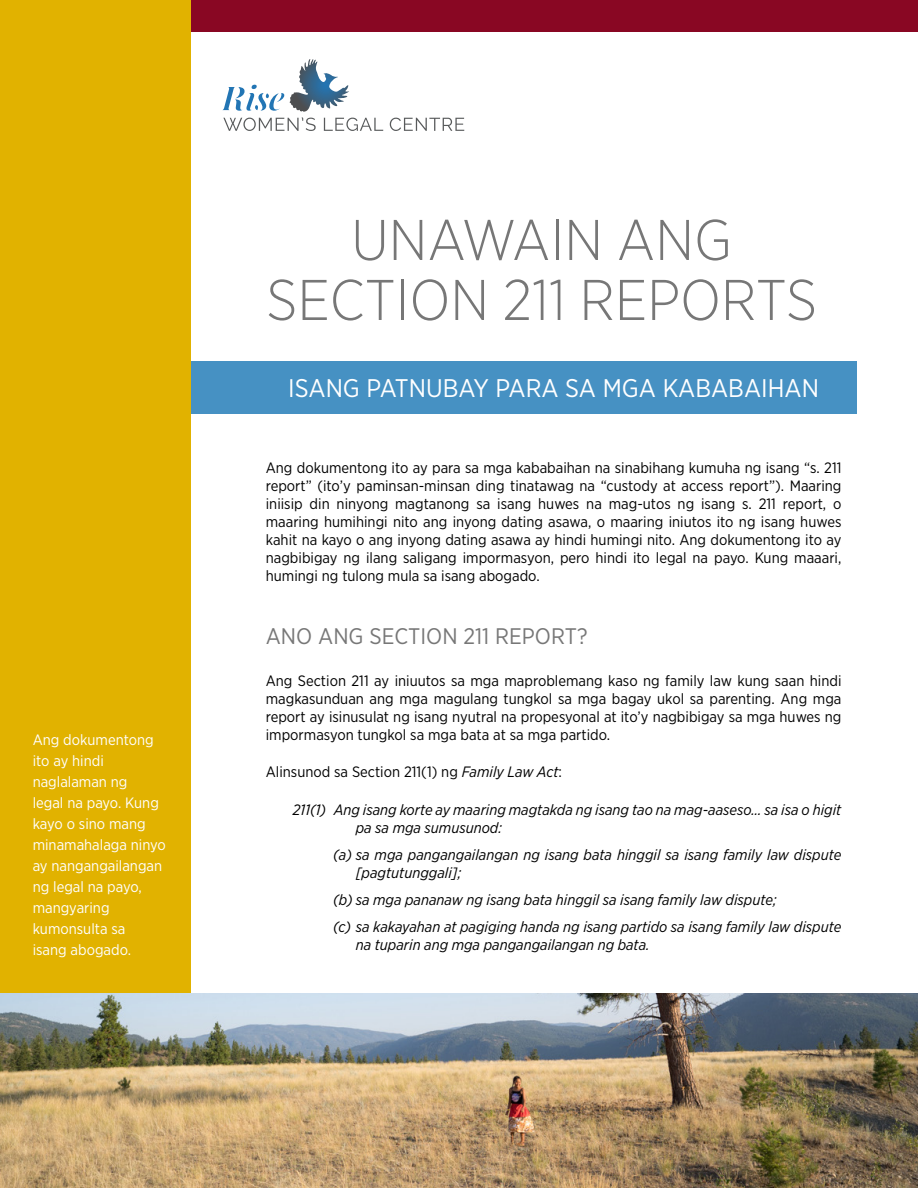
<style>
.page{position:relative;width:918px;height:1188px;background:#fff}
.page>*{position:absolute;margin:0;border:0;box-sizing:border-box;transform-origin:0 0}
.t1{font:300 57.3px/60px "Gotham Narrow";color:#777;text-align:center}
.t2{font:25.5px "Gotham Narrow";color:#fff}
.t3{font:22.5px "Gotham Narrow";color:#777}
.t4{font:15px/18px "Gotham Narrow";color:#000;text-align:justify}
.t5{font:italic 15px/18px "Gotham Narrow";color:#000}
.t6{font:15px/21px "Gotham Narrow";color:#fff}
.s1{font-style:italic}
</style>
<div class="page">
<div style="left:186px;top:362px;width:670px;height:52px;background:#4691c3"></div>
<svg style="left:222px;top:59px;width:161px;height:72px"></svg>
<svg style="left:390px;top:118px;width:74px;height:13px"></svg>
<div style="left:191px;top:0;width:727px;height:31px;background:#890723"></div>
<div style="left:0;top:0;width:191px;height:1188px;background:#e1b200"></div>
<img style="left:0;top:993px;width:918px;height:195px">
<p class="t6" style="left:33px;top:729px;width:135px">Ang dokumentong ito ay hindi naglalaman ng<br>legal na payo. Kung kayo o sino mang minamahalaga ninyo ay nangangailangan ng legal na payo, mangyaring kumonsulta sa<br>isang abogado.</p>
<h1 class="t1" style="left:266px;top:208px;width:552px">UNAWAIN ANG<br>SECTION 211 REPORTS</h1>
<h2 class="t2" style="left:288px;top:372px;width:532px">ISANG PATNUBAY PARA SA MGA KABABAIHAN</h2>
<p class="t4" style="left:266px;top:458px;width:577px">Ang dokumentong ito ay para sa mga kababaihan na sinabihang kumuha ng isang “s. 211 report” (ito’y paminsan-minsan ding tinatawag na “custody at access report”). Maaring iniisip din ninyong magtanong sa isang huwes na mag-utos ng isang s. 211 report, o maaring humihingi nito ang inyong dating asawa, o maaring iniutos ito ng isang huwes kahit na kayo o ang inyong dating asawa ay hindi humingi nito. Ang dokumentong ito ay nagbibigay ng ilang saligang impormasyon, pero hindi ito legal na payo. Kung maaari, humingi ng tulong mula sa isang abogado.</p>
<h3 class="t3" style="left:266px;top:622px;width:323px">ANO ANG SECTION 211 REPORT?</h3>
<p class="t4" style="left:266px;top:671px;width:577px">Ang Section 211 ay iniuutos sa mga maproblemang kaso ng family law kung saan hindi magkasunduan ang mga magulang tungkol sa mga bagay ukol sa parenting. Ang mga report ay isinusulat ng isang nyutral na propesyonal at ito’y nagbibigay sa mga huwes ng impormasyon tungkol sa mga bata at sa mga partido.</p>
<p class="t4" style="left:266px;top:763px;width:298px">Alinsunod sa Section 211(1) ng <span class="s1">Family Law Act</span>:</p>
<p class="t5" style="left:356px;top:800px;width:487px;text-indent:-63px">211(1) Ang isang korte ay maaring magtakda ng isang tao na mag-aaseso… sa isa o higit pa sa mga sumusunod:</p>
<p class="t5" style="left:356px;top:845px;width:487px;text-indent:-22px">(a) sa mga pangangailangan ng isang bata hinggil sa isang family law dispute [pagtutunggali];</p>
<p class="t5" style="left:333px;top:886px;width:510px;line-height:27px">(b) sa mga pananaw ng isang bata hinggil sa isang family law dispute;<br>(c) sa kakayahan at pagiging handa ng isang partido sa isang family law dispute</p>
<p class="t5" style="left:356px;top:935px;width:295px">na tuparin ang mga pangangailangan ng bata.</p>
</div>
